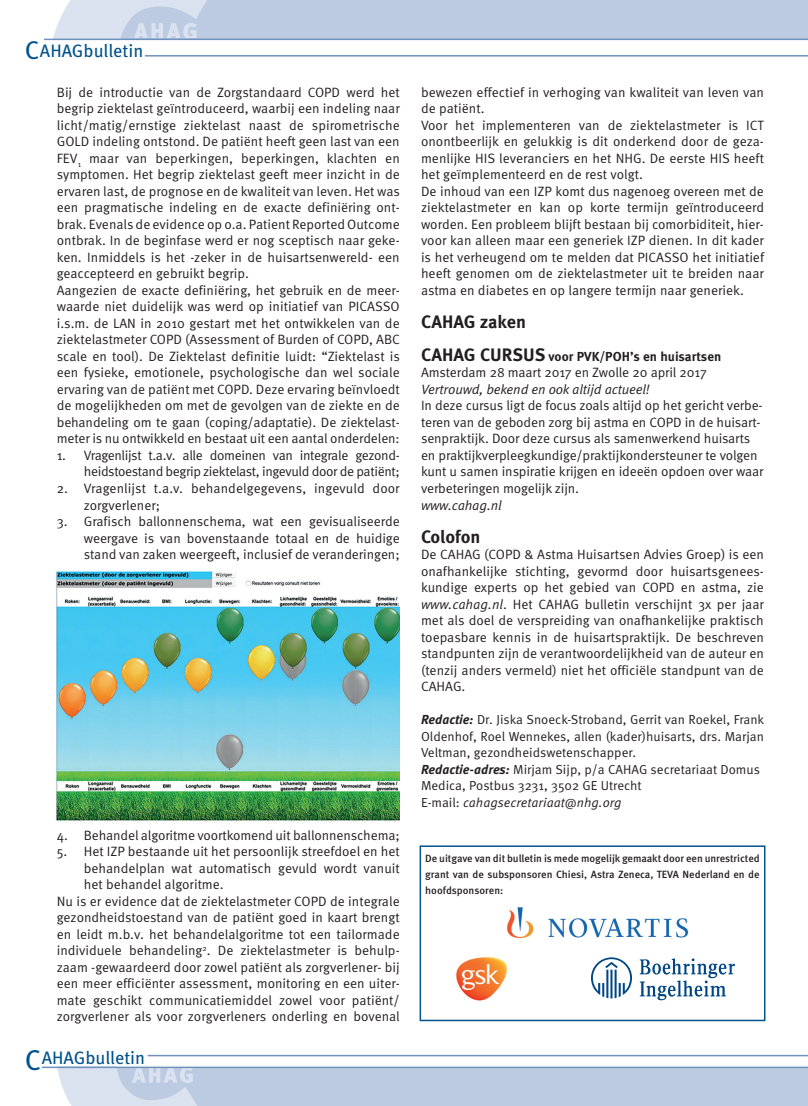
<style>
.page{position:relative;width:808px;height:1106px;background:#fff}
.page>*{position:absolute;margin:0;border:0;box-sizing:border-box;transform-origin:0 0}
.Normaal{font:18px "Meta OT";color:#00538d}
.brood{font:700 18px "Meta OT";letter-spacing:-.005em;color:#231f20}
.brood-2{font:13.5px/16.5px "Meta OT Norm";letter-spacing:-.01em;color:#231f20;text-align:justify}
.brood-3{font:13.5px "Meta OT Norm Ita";letter-spacing:-.01em;color:#231f20}
.brood-4{font:13.05px/16.5px "Meta OT Norm";color:#231f20;text-align:justify}
.brood-5{font:700 13.05px "Meta OT";color:#231f20}
.brood-6{font:13.05px "Meta OT Norm Ita";color:#231f20}
.brood-7{font:500 10.5px/16px "Meta OT";color:#231f20;text-align:justify}
.s1{font-size:25.5px}
.s2{font-size:28.5px}
.s3{font-size:18px}
.s4{font-family:"Meta OT Norm Ita"}
.s5{font-family:"Meta OT";font-weight:700;font-style:italic}
.s6{font-family:"Meta OT Norm"}
</style>
<div class="page">
<img style="left:507px;top:907px;width:182px;height:32px">
<div style="left:107px;top:0;width:701px;height:39px;background:#bccbe2"></div>
<div style="left:107px;top:1067px;width:701px;height:39px;background:#bccbe2"></div>
<hr style="left:148px;top:1054px;width:660px;height:2px;background:#6d92bd">
<hr style="left:145px;top:55px;width:663px;height:2px;background:#6d92bd">
<svg style="left:48px;top:0;width:180px;height:39px"></svg>
<hr style="left:44px;top:39px;width:764px;height:1px;background:#6d92bd">
<svg style="left:55px;top:1068px;width:142px;height:38px"></svg>
<hr style="left:42px;top:1066px;width:766px;height:2px;background:#6d92bd">
<svg style="left:591px;top:957px;width:41px;height:41px"></svg>
<svg style="left:640px;top:958px;width:95px;height:42px"></svg>
<div style="left:420px;top:845px;width:345px;height:176px;border:2px solid #00538d"></div>
<img style="left:56px;top:571px;width:344px;height:250px">
<img style="left:456px;top:957px;width:51px;height:44px">
<p class="Normaal" style="left:25px;top:40px;width:120px"><span class="s1">C</span>AHAGbulletin</p>
<p class="brood-2" style="left:57px;top:84px;width:345px">Bij de introductie van de Zorgstandaard COPD werd het begrip ziektelast geïntroduceerd, waarbij een indeling naar licht/matig/ernstige ziektelast naast de spirometrische GOLD indeling ontstond. De patiënt heeft geen last van een FEV<sub>1</sub> maar van beperkingen, beperkingen, klachten en symptomen. Het begrip ziektelast geeft meer inzicht in de ervaren last, de prognose en de kwaliteit van leven. Het was een pragmatische indeling en de exacte definiëring ont&shy;brak. Evenals de evidence op o.a. Patient Reported Outcome ontbrak. In de beginfase werd er nog sceptisch naar geke&shy;ken. Inmiddels is het -zeker in de huisartsenwereld- een geaccepteerd en gebruikt begrip.</p>
<p class="brood-2" style="left:57px;top:282px;width:345px">Aangezien de exacte definiëring, het gebruik en de meer&shy;waarde niet duidelijk was werd op initiatief van PICASSO i.s.m. de LAN in 2010 gestart met het ontwikkelen van de ziektelastmeter COPD (Assessment of Burden of COPD, ABC scale en tool). De Ziektelast definitie luidt: “Ziektelast is een fysieke, emotionele, psychologische dan wel sociale ervaring van de patiënt met COPD. Deze ervaring beïnvloedt de mogelijkheden om met de gevolgen van de ziekte en de behandeling om te gaan (coping/adaptatie). De ziektelast&shy;meter is nu ontwikkeld en bestaat uit een aantal onderdelen:</p>
<p class="brood-2" style="left:57px;top:447px;width:344px;text-align:right">1. Vragenlijst t.a.v. alle domeinen van integrale gezond&shy;heidstoestand begrip ziektelast, ingevuld door de patiënt;</p>
<p class="brood-2" style="left:84px;top:480px;width:317px;text-indent:-27px">2. Vragenlijst t.a.v. behandelgegevens, ingevuld door zorgverlener;</p>
<p class="brood-2" style="left:84px;top:513px;width:317px;text-indent:-27px">3. Grafisch ballonnenschema, wat een gevisualiseerde weergave is van bovenstaande totaal en de huidige stand van zaken weergeeft, inclusief de veranderingen;</p>
<p class="brood-2" style="left:57px;top:827px;width:344px">4. Behandel algoritme voortkomend uit ballonnenschema;</p>
<p class="brood-2" style="left:84px;top:843px;width:318px;text-indent:-27px">5. Het IZP bestaande uit het persoonlijk streefdoel en het behandelplan wat automatisch gevuld wordt vanuit het behandel algoritme.</p>
<p class="brood-2" style="left:57px;top:893px;width:345px">Nu is er evidence dat de ziektelastmeter COPD de integrale gezondheidstoestand van de patiënt goed in kaart brengt en leidt m.b.v. het behandelalgoritme tot een tailormade individuele behandeling<sup>2</sup>. De ziektelastmeter is behulp&shy;zaam -gewaardeerd door zowel patiënt als zorgverlener- bij een meer efficiënter assessment, monitoring en een uiter&shy;mate geschikt communicatiemiddel zowel voor patiënt/ zorgverlener als voor zorgverleners onderling en bovenal</p>
<p class="Normaal" style="left:25px;top:1047px;width:122px"><span class="s2">C</span>AHAGbulletin</p>
<p class="brood-2" style="left:421px;top:84px;width:344px">bewezen effectief in verhoging van kwaliteit van leven van de patiënt.</p>
<p class="brood-2" style="left:421px;top:117px;width:344px">Voor het implementeren van de ziektelastmeter is ICT onontbeerlijk en gelukkig is dit onderkend door de geza&shy;menlijke HIS leveranciers en het NHG. De eerste HIS heeft het geïmplementeerd en de rest volgt.</p>
<p class="brood-2" style="left:421px;top:183px;width:345px">De inhoud van een IZP komt dus nagenoeg overeen met de ziektelastmeter en kan op korte termijn geïntroduceerd worden. Een probleem blijft bestaan bij comorbiditeit, hier&shy;voor kan alleen maar een generiek IZP dienen. In dit kader is het verheugend om te melden dat PICASSO het initiatief heeft genomen om de ziektelastmeter uit te breiden naar astma en diabetes en op langere termijn naar generiek.</p>
<p class="brood" style="left:421px;top:311px;width:106px">CAHAG zaken</p>
<p class="brood-5" style="left:421px;top:348px;width:302px"><span class="s3">CAHAG CURSUS</span> voor PVK/POH’s en huisartsen</p>
<p class="brood-2" style="left:421px;top:365px;width:287px">Amsterdam 28 maart 2017 en Zwolle 20 april 2017</p>
<p class="brood-3" style="left:421px;top:381px;width:230px">Vertrouwd, bekend en ook altijd actueel!</p>
<p class="brood-2" style="left:421px;top:398px;width:344px;text-align:left">In deze cursus ligt de focus zoals altijd op het gericht verbe&shy;teren van de geboden zorg bij astma en COPD in de huisart&shy;senpraktijk. Door deze cursus als samenwerkend huisarts en praktijkverpleegkundige/praktijkondersteuner te volgen kunt u samen inspiratie krijgen en ideeën opdoen over waar verbeteringen mogelijk zijn.</p>
<p class="brood-3" style="left:421px;top:497px;width:82px">www.cahag.nl</p>
<p class="brood" style="left:421px;top:525px;width:61px">Colofon</p>
<p class="brood-2" style="left:421px;top:546px;width:344px">De CAHAG (COPD &amp; Astma Huisartsen Advies Groep) is een onafhankelijke stichting, gevormd door huisartsgenees&shy;kundige experts op het gebied van COPD en astma, zie <span class="s4">www.cahag.nl</span>. Het CAHAG bulletin verschijnt 3x per jaar met als doel de verspreiding van onafhankelijke praktisch toepasbare kennis in de huisartspraktijk. De beschreven standpunten zijn de verantwoordelijkheid van de auteur en (tenzij anders vermeld) niet het officiële standpunt van de CAHAG.</p>
<p class="brood-4" style="left:421px;top:711px;width:345px"><span class="s5">Redactie:</span> Dr. Jiska Snoeck-Stroband, Gerrit van Roekel, Frank Oldenhof, Roel Wennekes, allen (kader)huisarts, drs. Marjan Veltman, gezondheidswetenschapper.</p>
<p class="brood-4" style="left:421px;top:761px;width:340px"><span class="s5">Redactie-adres:</span> Mirjam Sijp, p/a CAHAG secretariaat Domus<br>Medica, Postbus 3231, 3502 GE Utrecht</p>
<p class="brood-6" style="left:421px;top:794px;width:202px"><span class="s6">E-mail:</span> cahagsecretariaat@nhg.org</p>
<p class="brood-7" style="left:425px;top:851px;width:336px">De uitgave van dit bulletin is mede mogelijk gemaakt door een unrestricted grant van de subsponsoren Chiesi, Astra Zeneca, TEVA Nederland en de hoofdsponsoren:</p>
</div>
